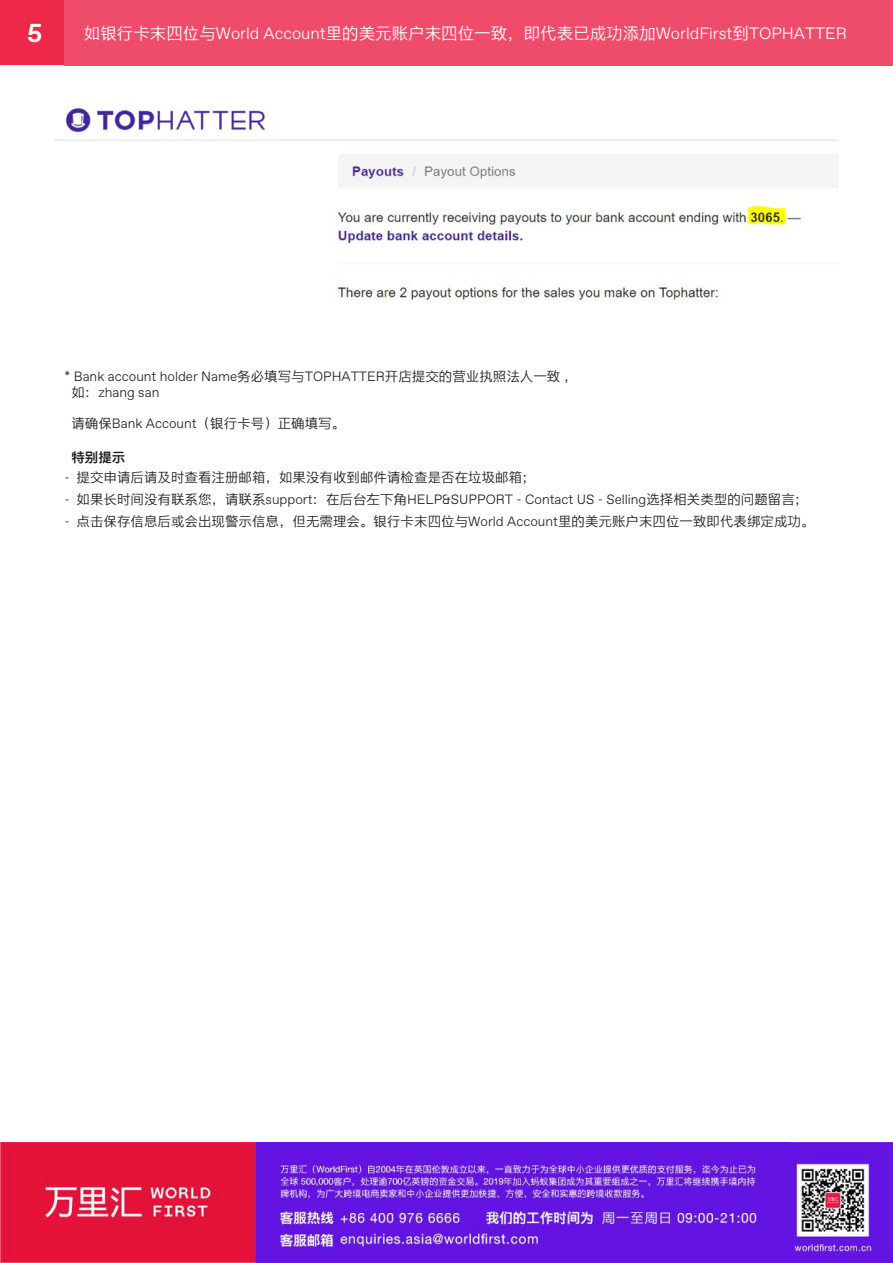
<style>
.page{position:relative;width:893px;height:1263px;background:#fff}
.page>*{position:absolute;margin:0;border:0;box-sizing:border-box;transform-origin:0 0}
.t1{font:700 25.95px "Favorit Worldfirst";color:#fff}
.t2{font:300 16.5px "Favorit Worldfirst";color:#fff}
.t3{font:300 13.5px/16.2px "Favorit Worldfirst";color:#202221}
.t4{font:13.5px "M Ying Hei PRC W4";color:#202221}
.t5{font:13.5px "M Ying Hei PRC W7";color:#202221}
.s1{font-family:"M Ying Hei PRC W4";font-weight:400}
.s2{font-family:"Favorit Worldfirst";font-weight:300}
</style>
<div class="page">
<div style="left:0;top:1px;width:65px;height:64px;background:#ee2848"></div>
<div style="left:65px;top:0;width:828px;height:65px;background:#ef4c6b"></div>
<img style="left:54px;top:107px;width:784px;height:194px">
<img style="left:0;top:1143px;width:893px;height:120px">
<h1 class="t1" style="left:27px;top:16px;width:17px">5</h1>
<p class="t2" style="left:84px;top:22px;width:764px"><span class="s1">如银行卡末四位与</span>World Account<span class="s1">里的美元账户末四位一致，即代表已成功添加</span>WorldFirst<span class="s1">到</span>TOPHATTER</p>
<p class="t3" style="left:71px;top:367px;width:507px;text-indent:-7px">* Bank account holder Name<span class="s1">务必填写与</span>TOPHATTER<span class="s1">开店提交的营业执照法人一致，如：</span>zhang san</p>
<p class="t4" style="left:71px;top:415px;width:275px">请确保<span class="s2">Bank Account</span>（银行卡号）正确填写。</p>
<p class="t5" style="left:71px;top:449px;width:55px">特别提示</p>
<p class="t4" style="left:65px;top:468px;width:472px"><span class="s2">-</span> 提交申请后请及时查看注册邮箱，如果没有收到邮件请检查是否在垃圾邮箱；</p>
<p class="t3" style="left:65px;top:490px;width:745px">- <span class="s1">如果长时间没有联系您，请联系</span>support<span class="s1">：在后台左下角</span>HELP&amp;SUPPORT - Contact US - Selling<span class="s1">选择相关类型的问题留言；</span></p>
<p class="t4" style="left:65px;top:513px;width:751px"><span class="s2">-</span> 点击保存信息后或会出现警示信息，但无需理会。银行卡末四位与<span class="s2">World Account</span>里的美元账户末四位一致即代表绑定成功。</p>
</div>
